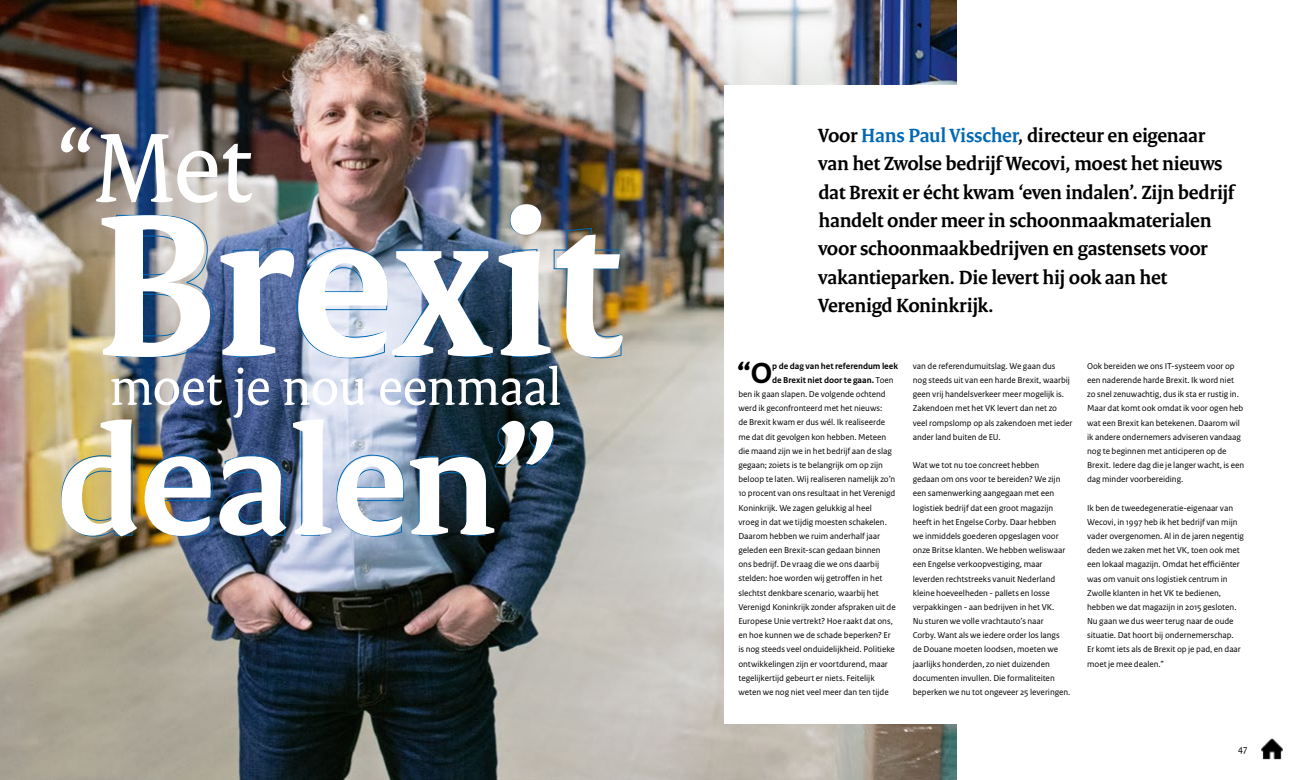
<style>
.page{position:relative;width:1304px;height:780px;background:#fff}
.page>*{position:absolute;margin:0;border:0;box-sizing:border-box;transform-origin:0 0}
.t1{font:700 215px "Rijksoverheid Serif";letter-spacing:-.01em;color:#fff}
.t2{font:700 158.5px "Rijksoverheid Serif";letter-spacing:-.015em;color:#fff}
.t3{font:104.7px "Rijksoverheid Serif";color:#fff}
.t4{font:54.1px "Rijksoverheid Serif";letter-spacing:-.01em;color:#fff}
.t5{font:700 30.6px "Rijksoverheid Sans Text";color:#000}
.t6{font:700 20.5px/28.4px "Rijksoverheid Serif";letter-spacing:-.015em;color:#000}
.t7{font:10px "Rijksoverheid Serif";color:#000}
.t8{font:9px/14.2px "Rijksoverheid Sans Text";letter-spacing:-.005em;color:#000}
.t9{font:700 9px "Rijksoverheid Sans Text";color:#000}
.s1{color:#0068b3}
.s2{font-weight:400}
</style>
<div class="page">
<img style="left:0;top:0;width:957px;height:780px">
<div style="left:724px;top:85px;width:580px;height:638px;background:#fff"></div>
<svg style="left:115px;top:214px;width:99px;height:143px;background:#949ca6"></svg>
<svg style="left:232px;top:247px;width:261px;height:112px;background:#788dad"></svg>
<img style="left:509px;top:205px;width:31px;height:152px">
<img style="left:553px;top:227px;width:69px;height:132px">
<img style="left:61px;top:423px;width:72px;height:114px">
<img style="left:145px;top:454px;width:68px;height:83px">
<svg style="left:220px;top:454px;width:66px;height:83px;background:#2a456b"></svg>
<svg style="left:301px;top:423px;width:20px;height:113px;background:#bbcce5"></svg>
<svg style="left:336px;top:454px;width:68px;height:83px;background:#9fb5d2"></svg>
<svg style="left:418px;top:454px;width:68px;height:82px;background:#132d3c"></svg>
<svg style="left:494px;top:423px;width:60px;height:45px;background:#243945"></svg>
<img style="left:1261px;top:738px;width:22px;height:22px">
<h3 class="t3" style="left:56px;top:105px;width:197px">“Met</h3>
<h1 class="t1" style="left:95px;top:155px;width:528px">Brexit</h1>
<h3 class="t4" style="left:109px;top:354px;width:454px">moet je nou eenmaal</h3>
<h2 class="t2" style="left:56px;top:386px;width:507px">dealen”</h2>
<p class="t6" style="left:819px;top:121px;width:417px">Voor <span class="s1">Hans Paul Visscher</span>, directeur en eigenaar van het Zwolse bedrijf Wecovi, moest het nieuws dat Brexit er écht kwam ‘even indalen’. Zijn bedrijf handelt onder meer in schoonmaakmaterialen voor schoonmaakbedrijven en gastensets voor vakantieparken. Die levert hij ook aan het Verenigd Koninkrijk.</p>
<h3 class="t5" style="left:737px;top:355px;width:37px">“O</h3>
<p class="t9" style="left:772px;top:360px;width:127px">p de dag van het referendum leek</p>
<p class="t9" style="left:772px;top:375px;width:123px">de Brexit niet door te gaan. <span class="s2">Toen</span></p>
<p class="t8" style="left:738px;top:387px;width:149px">ben ik gaan slapen. De volgende ochtend</p>
<p class="t8" style="left:738px;top:401px;width:145px">werd ik geconfronteerd met het nieuws:</p>
<p class="t8" style="left:738px;top:415px;width:148px">de Brexit kwam er dus wél. Ik realiseerde</p>
<p class="t8" style="left:738px;top:429px;width:149px">me dat dit gevolgen kon hebben. Meteen</p>
<p class="t8" style="left:738px;top:444px;width:155px">die maand zijn we in het bedrijf aan de slag</p>
<p class="t8" style="left:738px;top:458px;width:146px">gegaan; zoiets is te belangrijk om op zijn</p>
<p class="t8" style="left:738px;top:472px;width:158px">beloop te laten. Wij realiseren namelijk zo’n</p>
<p class="t8" style="left:738px;top:486px;width:158px">10 procent van ons resultaat in het Verenigd</p>
<p class="t8" style="left:738px;top:500px;width:135px">Koninkrijk. We zagen gelukkig al heel</p>
<p class="t8" style="left:738px;top:515px;width:150px">vroeg in dat we tijdig moesten schakelen.</p>
<p class="t8" style="left:738px;top:529px;width:143px">Daarom hebben we ruim anderhalf jaar</p>
<p class="t8" style="left:738px;top:543px;width:144px">geleden een Brexit-scan gedaan binnen</p>
<p class="t8" style="left:738px;top:557px;width:142px">ons bedrijf. De vraag die we ons daarbij</p>
<p class="t8" style="left:738px;top:571px;width:145px">stelden: hoe worden wij getroffen in het</p>
<p class="t8" style="left:738px;top:585px;width:142px">slechtst denkbare scenario, waarbij het</p>
<p class="t8" style="left:738px;top:600px;width:159px">Verenigd Koninkrijk zonder afspraken uit de</p>
<p class="t8" style="left:738px;top:614px;width:156px">Europese Unie vertrekt? Hoe raakt dat ons,</p>
<p class="t8" style="left:738px;top:628px;width:154px">en hoe kunnen we de schade beperken? Er</p>
<p class="t8" style="left:738px;top:642px;width:158px">is nog steeds veel onduidelijkheid. Politieke</p>
<p class="t8" style="left:738px;top:656px;width:151px">ontwikkelingen zijn er voortdurend, maar</p>
<p class="t8" style="left:738px;top:670px;width:138px">tegelijkertijd gebeurt er niets. Feitelijk</p>
<p class="t8" style="left:738px;top:685px;width:152px">weten we nog niet veel meer dan ten tijde</p>
<p class="t8" style="left:913px;top:359px;width:161px">van de referendumuitslag. We gaan dus<br>nog steeds uit van een harde Brexit, waarbij geen vrij handelsverkeer meer mogelijk is.<br>Zakendoen met het VK levert dan net zo veel rompslomp op als zakendoen met ieder ander land buiten de EU.</p>
<p class="t8" style="left:913px;top:458px;width:159px">Wat we tot nu toe concreet hebben<br>gedaan om ons voor te bereiden? We zijn een samenwerking aangegaan met een logistiek bedrijf dat een groot magazijn heeft in het Engelse Corby. Daar hebben<br>we inmiddels goederen opgeslagen voor onze Britse klanten. We hebben weliswaar een Engelse verkoopvestiging, maar leverden rechtstreeks vanuit Nederland kleine hoeveelheden - pallets en losse verpakkingen - aan bedrijven in het VK.<br>Nu sturen we volle vrachtauto’s naar<br>Corby. Want als we iedere order los langs de Douane moeten loodsen, moeten we jaarlijks honderden, zo niet duizenden documenten invullen. Die formaliteiten beperken we nu tot ongeveer 25 leveringen.</p>
<p class="t8" style="left:1087px;top:359px;width:159px">Ook bereiden we ons IT-systeem voor op een naderende harde Brexit. Ik word niet zo snel zenuwachtig, dus ik sta er rustig in.<br>Maar dat komt ook omdat ik voor ogen heb wat een Brexit kan betekenen. Daarom wil ik andere ondernemers adviseren vandaag nog te beginnen met anticiperen op de Brexit. Iedere dag die je langer wacht, is een dag minder voorbereiding.</p>
<p class="t8" style="left:1087px;top:500px;width:158px">Ik ben de tweedegeneratie-eigenaar van Wecovi, in 1997 heb ik het bedrijf van mijn vader overgenomen. Al in de jaren negentig deden we zaken met het VK, toen ook met een lokaal magazijn. Omdat het efficiënter was om vanuit ons logistiek centrum in Zwolle klanten in het VK te bedienen, hebben we dat magazijn in 2015 gesloten.<br>Nu gaan we dus weer terug naar de oude situatie. Dat hoort bij ondernemerschap.<br>Er komt iets als de Brexit op je pad, en daar moet je mee dealen.”</p>
<p class="t7" style="left:1238px;top:742px;width:11px">47</p>
</div>
